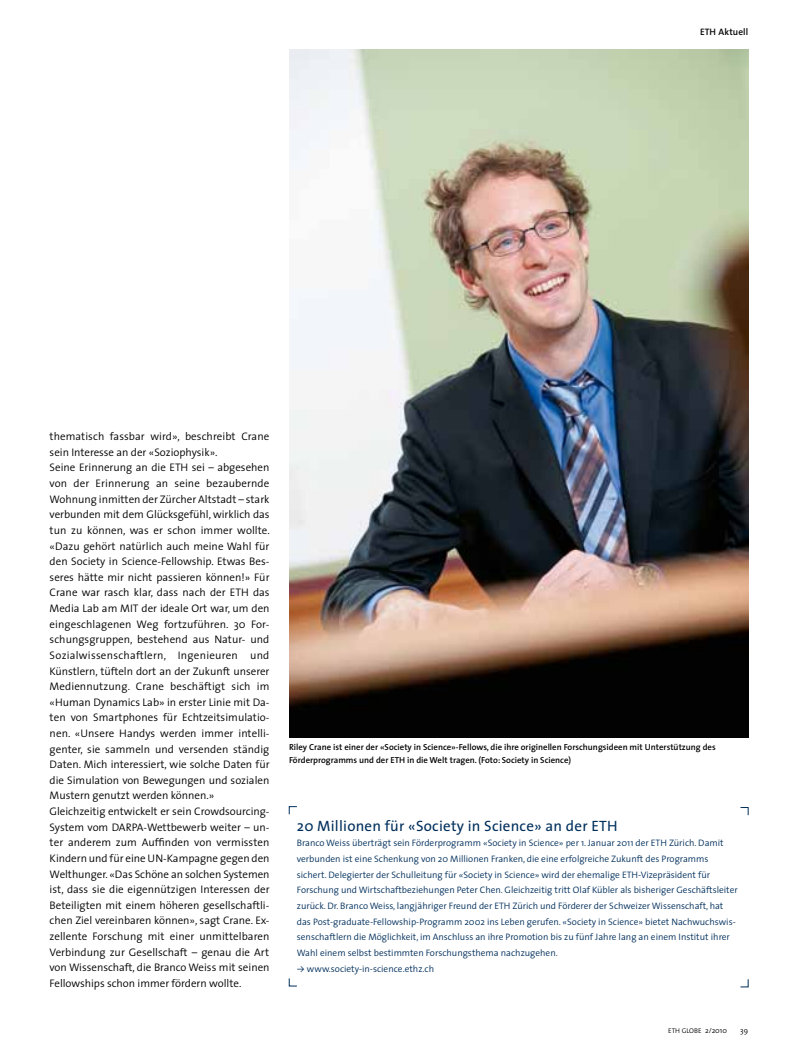
<style>
.page{position:relative;width:798px;height:1063px;background:#fff}
.page>*{position:absolute;margin:0;border:0;box-sizing:border-box;transform-origin:0 0}
.t1{font:15px "The Sans";letter-spacing:.015em;color:#002f5c}
.t2{font:300 11px/15.6px "The Sans";color:#000}
.t3{font:300 9.38px/15.6px "The Sans";color:#002f5c}
.t4{font:600 9.38px "The Sans";letter-spacing:.01em;color:#000}
.t5{font:600 8.75px/12.5px "The Sans";color:#000}
.t6{font:300 7.5px "The Sans";color:#000}
.t7{font:300 6.88px "The Sans";color:#000}
.s1{font-family:"Akkurat Office";font-weight:400;font-style:italic}
.s2{font-size:7.5px}
</style>
<div class="page">
<img style="left:289px;top:50px;width:459px;height:687px">
<svg style="left:740px;top:979px;width:8px;height:8px"></svg>
<svg style="left:289px;top:978px;width:8px;height:8px"></svg>
<svg style="left:289px;top:806px;width:8px;height:9px"></svg>
<svg style="left:740px;top:807px;width:8px;height:9px"></svg>
<p class="t4" style="left:699px;top:24px;width:50px">ETH Aktuell</p>
<p class="t2" style="left:50px;top:428px;width:222px">thematisch fassbar wird», beschreibt Crane sein Interesse an der «Soziophysik».<br>Seine Erinnerung an die ETH sei – abgesehen von der Erinnerung an seine bezaubernde Wohnung inmitten der Zürcher Altstadt – stark verbunden mit dem Glücksgefühl, wirklich das tun zu können, was er schon immer wollte. «Dazu gehört natürlich auch meine Wahl für den Society in Science-Fellowship. Etwas Bes&shy;seres hätte mir nicht passieren können!» Für Crane war rasch klar, dass nach der ETH das Media Lab am MIT der ideale Ort war, um den eingeschlagenen Weg fortzuführen. 30 For&shy;schungsgruppen, bestehend aus Natur- und Sozialwissenschaftlern, Ingenieuren und Künstlern, tüfteln dort an der Zukunft unserer Mediennutzung. Crane beschäftigt sich im «Human Dynamics Lab» in erster Linie mit Da&shy;ten von Smartphones für Echtzeitsimulatio&shy;nen. «Unsere Handys werden immer intelli&shy;genter, sie sammeln und versenden ständig Daten. Mich interessiert, wie solche Daten für die Simulation von Bewegungen und sozialen Mustern genutzt werden können.» Gleichzeitig entwickelt er sein Crowdsourcing-System vom DARPA-Wettbewerb weiter – un&shy;ter anderem zum Auffinden von vermissten Kindern und für eine UN-Kampagne gegen den Welthunger. «Das Schöne an solchen Systemen ist, dass sie die eigennützigen Interessen der Beteiligten mit einem höheren gesellschaftli&shy;chen Ziel vereinbaren können», sagt Crane. Ex&shy;zellente Forschung mit einer unmittelbaren Verbindung zur Gesellschaft – genau die Art von Wissenschaft, die Branco Weiss mit seinen Fellowships schon immer fördern wollte.</p>
<p class="t5" style="left:289px;top:741px;width:428px">Riley Crane ist einer der «Society in Science»-Fellows, die ihre originellen Forschungsideen mit Unterstützung des<br>Förderprogramms und der ETH in die Welt tragen. (Foto: Society in Science)</p>
<h1 class="t1" style="left:297px;top:813px;width:322px">20 Millionen für «Society in Science» an der ETH</h1>
<p class="t3" style="left:297px;top:835px;width:442px">Branco Weiss überträgt sein Förderprogramm «Society in Science» per 1. Januar 2011 der ETH Zürich. Damit verbunden ist eine Schenkung von 20 Millionen Franken, die eine erfolgreiche Zukunft des Programms sichert. Delegierter der Schulleitung für «Society in Science» wird der ehemalige ETH-Vizepräsident für Forschung und Wirtschaftbeziehungen Peter Chen. Gleichzeitig tritt Olaf Kübler als bisheriger Geschäftsleiter zurück. Dr. Branco Weiss, langjähriger Freund der ETH Zürich und Förderer der Schweizer Wissenschaft, hat das Post-graduate-Fellowship-Programm 2002 ins Leben gerufen. «Society in Science» bietet Nachwuchswis&shy;senschaftlern die Möglichkeit, im Anschluss an ihre Promotion bis zu fünf Jahre lang an einem Institut ihrer Wahl einem selbst bestimmten Forschungsthema nachzugehen.</p>
<p class="t3" style="left:297px;top:960px;width:139px"><span class="s1">→</span> www.society-in-science.ethz.ch</p>
<p class="t7" style="left:668px;top:1025px;width:60px">ETH GLOBE <span class="s2">2/2010</span></p>
<p class="t6" style="left:739px;top:1024px;width:10px">39</p>
</div>
